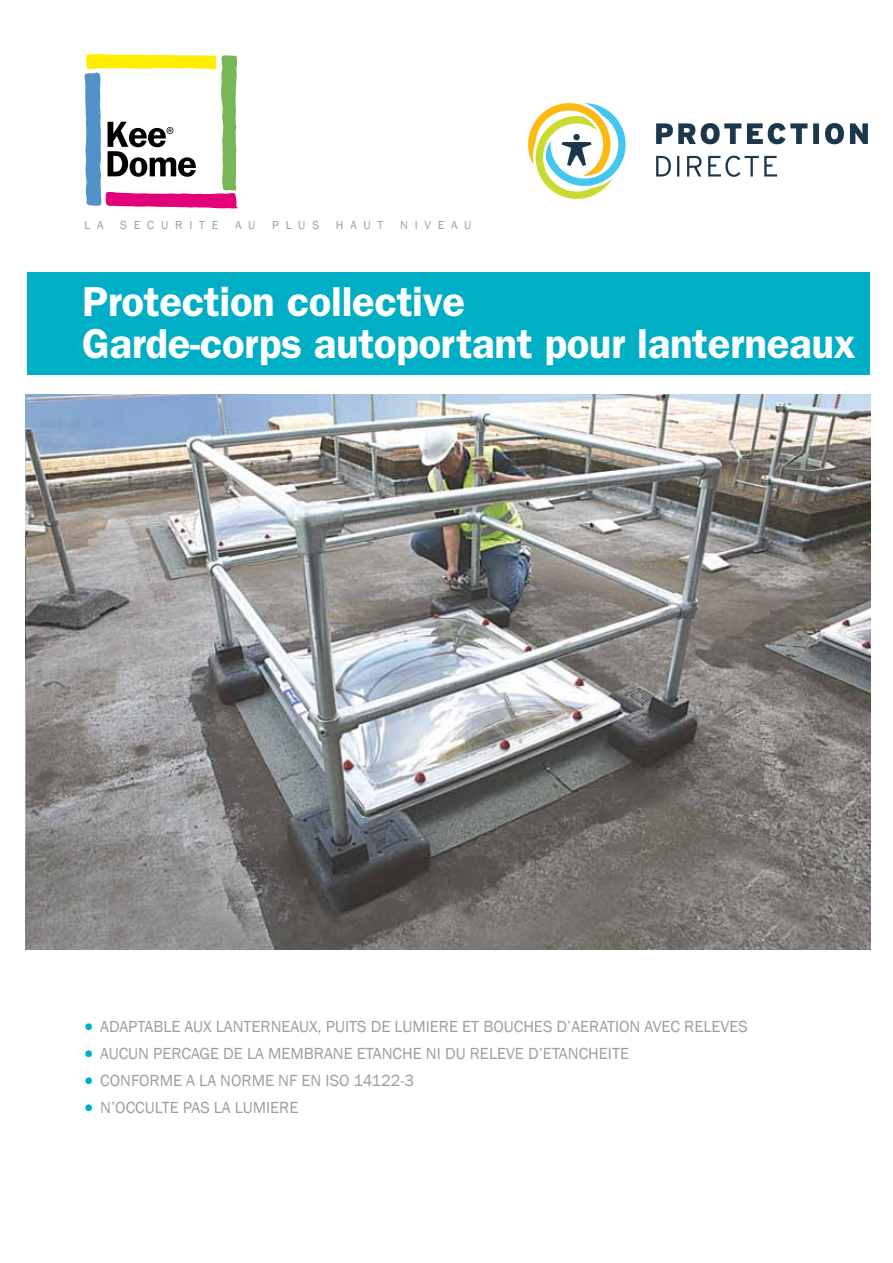
<style>
.page{position:relative;width:893px;height:1263px;background:#fff}
.page>*{position:absolute;margin:0;border:0;box-sizing:border-box;transform-origin:0 0}
.t1{font:600 42px/42px "ITC Franklin Gothic Std";letter-spacing:-.01em;color:#fff}
.t2{font:16.5px "Franklin Gothic";color:#9c9e9f}
.t3{font:12px "Franklin Gothic";letter-spacing:.57em;color:#9c9e9f}
.s1{font-size:24px;color:#00aec6}
</style>
<div class="page">
<div style="left:27px;top:272px;width:842px;height:103px;background:#00aec6"></div>
<svg style="left:85px;top:54px;width:153px;height:154px"></svg>
<img style="left:26px;top:394px;width:844px;height:556px">
<img style="left:528px;top:103px;width:340px;height:96px">
<p class="t3" style="left:84px;top:217px;width:21px">L A</p>
<p class="t3" style="left:120px;top:217px;width:100px">SECURITE</p>
<p class="t3" style="left:235px;top:217px;width:22px">A U</p>
<p class="t3" style="left:272px;top:217px;width:49px">PLUS</p>
<p class="t3" style="left:336px;top:217px;width:49px">HAUT</p>
<p class="t3" style="left:400px;top:217px;width:73px">NIVEAU</p>
<h1 class="t1" style="left:82px;top:280px;width:776px">Protection collective<br>Garde-corps autoportant pour lanterneaux</h1>
<p class="t2" style="left:81px;top:1016px;width:668px"><span class="s1">•</span> ADAPTABLE AUX LANTERNEAUX, PUITS DE LUMIERE ET BOUCHES D’AERATION AVEC RELEVES</p>
<p class="t2" style="left:81px;top:1043px;width:550px"><span class="s1">•</span> AUCUN PERCAGE DE LA MEMBRANE ETANCHE NI DU RELEVE D’ETANCHEITE</p>
<p class="t2" style="left:81px;top:1070px;width:335px"><span class="s1">•</span> CONFORME A LA NORME NF EN ISO 14122-3</p>
<p class="t2" style="left:81px;top:1097px;width:219px"><span class="s1">•</span> N’OCCULTE PAS LA LUMIERE</p>
</div>
